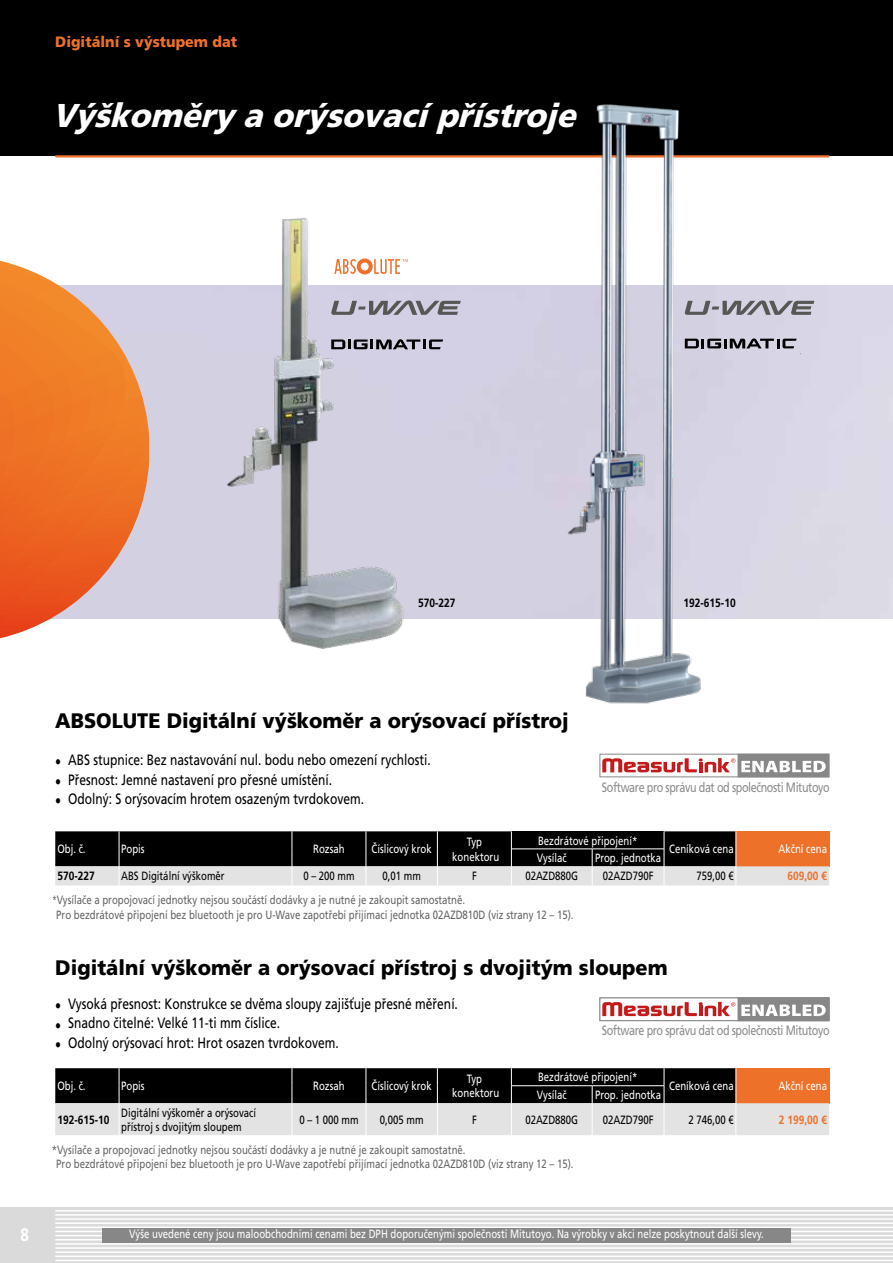
<style>
.page{position:relative;width:893px;height:1263px;background:#fff}
.page>*{position:absolute;margin:0;border:0;box-sizing:border-box;transform-origin:0 0}
.t1{font:italic 900 33px "Mitutoyo Frutiger";color:#fff}
.t2{font:900 21px "Mitutoyo Frutiger";color:#000}
.t3{font:700 18px "Mitutoyo Frutiger";color:#fff}
.t4{font:15px "Mitutoyo Frutiger";color:#000}
.t5{font:900 15px "Mitutoyo Frutiger";color:#ee712a}
.t6{font:13.5px "Mitutoyo Frutiger";letter-spacing:-.03em;color:#8d8e8e}
.t7{font:12px/14.4px "Mitutoyo Frutiger";color:#fff;text-align:center}
.t8{font:12px/14.4px "Mitutoyo Frutiger";color:#666;scale:.8 1}
.t9{font:12px/14.4px "Mitutoyo Frutiger";color:#666}
.t10{font:12px/14.4px "Mitutoyo Frutiger";color:#000}
.t11{font:700 12px "Mitutoyo Frutiger";color:#000}
.t12{font:700 12px "Mitutoyo Frutiger";color:#ee702a}
</style>
<div class="page">
<div style="left:0;top:1208px;width:55px;height:55px;background:#dadada"></div>
<div style="left:55px;top:1208px;width:838px;height:55px;background:#dadada"></div>
<hr style="left:55px;top:1210px;width:838px;height:1px;background:#fff">
<hr style="left:55px;top:1214px;width:838px;height:2px;background:#fff">
<hr style="left:55px;top:1218px;width:838px;height:2px;background:#fff">
<hr style="left:55px;top:1222px;width:838px;height:2px;background:#fff">
<hr style="left:55px;top:1226px;width:838px;height:2px;background:#fff">
<hr style="left:55px;top:1231px;width:838px;height:1px;background:#fff">
<hr style="left:55px;top:1235px;width:838px;height:1px;background:#fff">
<hr style="left:55px;top:1239px;width:838px;height:1px;background:#fff">
<hr style="left:55px;top:1243px;width:838px;height:1px;background:#fff">
<hr style="left:55px;top:1247px;width:838px;height:2px;background:#fff">
<hr style="left:55px;top:1251px;width:838px;height:2px;background:#fff">
<hr style="left:55px;top:1255px;width:838px;height:2px;background:#fff">
<hr style="left:55px;top:1260px;width:838px;height:1px;background:#fff">
<img style="left:149px;top:286px;width:744px;height:333px">
<div style="left:102px;top:1228px;width:689px;height:14px;background:#878787"></div>
<div style="left:0;top:0;width:893px;height:155px;background:#000"></div>
<hr style="left:55px;top:155px;width:774px;height:2px;background:#ee712a">
<svg style="left:55px;top:1068px;width:774px;height:67px;background:#7e7672"></svg>
<hr style="left:511px;top:1085px;width:81px;height:1px;background:#fff">
<hr style="left:592px;top:1085px;width:72px;height:1px;background:#fff">
<svg style="left:55px;top:831px;width:774px;height:54px;background:#665c56"></svg>
<hr style="left:512px;top:849px;width:80px;height:1px;background:#fff">
<hr style="left:592px;top:849px;width:72px;height:1px;background:#fff">
<img style="left:559px;top:104px;width:156px;height:600px">
<img style="left:214px;top:218px;width:199px;height:431px">
<div style="left:600px;top:998px;width:229px;height:23px;background:#fff;border:1px solid #878787"></div>
<svg style="left:602px;top:1002px;width:133px;height:14px"></svg>
<div style="left:738px;top:998px;width:91px;height:23px;background:#878787"></div>
<svg style="left:741px;top:1004px;width:85px;height:12px"></svg>
<svg style="left:600px;top:754px;width:138px;height:23px"></svg>
<svg style="left:602px;top:758px;width:133px;height:14px"></svg>
<div style="left:738px;top:754px;width:91px;height:23px;background:#878787"></div>
<svg style="left:741px;top:761px;width:85px;height:11px"></svg>
<svg style="left:334px;top:258px;width:74px;height:16px"></svg>
<svg style="left:331px;top:339px;width:112px;height:10px"></svg>
<svg style="left:685px;top:338px;width:112px;height:10px"></svg>
<svg style="left:331px;top:300px;width:130px;height:15px;background:#9a98a3"></svg>
<svg style="left:684px;top:300px;width:130px;height:15px;background:#9b9aa2"></svg>
<svg style="left:0;top:261px;width:149px;height:377px;background:#eb8d56"></svg>
<p class="t5" style="left:55px;top:32px;width:183px">Digitální s výstupem dat</p>
<h1 class="t1" style="left:52px;top:95px;width:535px">Výškoměryaorýsovacípřístroje</h1>
<p class="t11" style="left:418px;top:596px;width:39px">570-227</p>
<p class="t11" style="left:683px;top:596px;width:54px">192-615-10</p>
<h2 class="t2" style="left:55px;top:708px;width:515px">ABSOLUTE Digitální výškoměr a orýsovací přístroj</h2>
<p class="t4" style="left:55px;top:751px;width:377px">• ABS stupnice: Bez nastavování nul. bodu nebo omezení rychlosti.</p>
<p class="t4" style="left:55px;top:770px;width:278px">• Přesnost: Jemné nastavení pro přesné umístění.</p>
<p class="t4" style="left:55px;top:790px;width:310px">• Odolný: S orýsovacím hrotem osazeným tvrdokovem.</p>
<p class="t6" style="left:602px;top:779px;width:229px">Software pro správu dat od společnosti Mitutoyo</p>
<p class="t7" style="left:57px;top:842px;width:30px">Obj. č.</p>
<p class="t7" style="left:121px;top:842px;width:25px">Popis</p>
<p class="t7" style="left:313px;top:842px;width:33px">Rozsah</p>
<p class="t7" style="left:372px;top:842px;width:62px">Číslicový krok</p>
<p class="t7" style="left:452px;top:835px;width:48px">Typ konektoru</p>
<p class="t7" style="left:538px;top:833px;width:101px">Bezdrátové připojení*</p>
<p class="t7" style="left:537px;top:851px;width:31px">Vysílač</p>
<p class="t7" style="left:595px;top:851px;width:68px">Prop. jednotka</p>
<p class="t7" style="left:669px;top:842px;width:66px">Ceníková cena</p>
<p class="t7" style="left:778px;top:842px;width:50px">Akční cena</p>
<p class="t11" style="left:57px;top:869px;width:39px">570-227</p>
<p class="t10" style="left:121px;top:869px;width:105px">ABS Digitální výškoměr</p>
<p class="t10" style="left:303px;top:869px;width:53px">0 – 200 mm</p>
<p class="t10" style="left:382px;top:869px;width:40px">0,01 mm</p>
<p class="t10" style="left:472px;top:869px;width:6px">F</p>
<p class="t10" style="left:525px;top:869px;width:54px">02AZD880G</p>
<p class="t10" style="left:603px;top:869px;width:52px">02AZD790F</p>
<p class="t10" style="left:696px;top:869px;width:39px">759,00 €</p>
<p class="t12" style="left:787px;top:869px;width:41px">609,00 €</p>
<p class="t8" style="left:56px;top:893px;width:648px;text-indent:-4px">*Vysílače a propojovací jednotky nejsou součástí dodávky a je nutné je zakoupit samostatně.<br>Pro bezdrátové připojení bez bluetooth je pro U-Wave zapotřebí přijímací jednotka 02AZD810D (viz strany 12 – 15).</p>
<h2 class="t2" style="left:55px;top:955px;width:614px">Digitální výškoměr a orýsovací přístroj s dvojitým sloupem</h2>
<p class="t4" style="left:55px;top:995px;width:404px">• Vysoká přesnost: Konstrukce se dvěma sloupy zajišťuje přesné měření.</p>
<p class="t4" style="left:55px;top:1014px;width:226px">• Snadno čitelné: Velké 11-ti mm číslice.</p>
<p class="t4" style="left:55px;top:1034px;width:285px">• Odolný orýsovací hrot: Hrot osazen tvrdokovem.</p>
<p class="t7" style="left:57px;top:1079px;width:30px">Obj. č.</p>
<p class="t7" style="left:121px;top:1079px;width:25px">Popis</p>
<p class="t7" style="left:313px;top:1079px;width:33px">Rozsah</p>
<p class="t7" style="left:372px;top:1079px;width:62px">Číslicový krok</p>
<p class="t7" style="left:452px;top:1072px;width:48px">Typ konektoru</p>
<p class="t7" style="left:538px;top:1070px;width:101px">Bezdrátové připojení*</p>
<p class="t6" style="left:602px;top:1022px;width:229px">Software pro správu dat od společnosti Mitutoyo</p>
<p class="t7" style="left:669px;top:1079px;width:66px">Ceníková cena</p>
<p class="t7" style="left:778px;top:1079px;width:50px">Akční cena</p>
<p class="t7" style="left:537px;top:1087px;width:31px">Vysílač</p>
<p class="t7" style="left:595px;top:1087px;width:68px">Prop. jednotka</p>
<p class="t11" style="left:57px;top:1112px;width:54px">192-615-10</p>
<p class="t10" style="left:121px;top:1105px;width:136px">Digitální výškoměr a orýsovací přístroj s dvojitým sloupem</p>
<p class="t10" style="left:299px;top:1112px;width:61px">0 – 1 000 mm</p>
<p class="t10" style="left:380px;top:1112px;width:45px">0,005 mm</p>
<p class="t10" style="left:472px;top:1112px;width:6px">F</p>
<p class="t10" style="left:525px;top:1112px;width:54px">02AZD880G</p>
<p class="t10" style="left:603px;top:1112px;width:52px">02AZD790F</p>
<p class="t10" style="left:688px;top:1112px;width:47px">2 746,00 €</p>
<p class="t12" style="left:779px;top:1112px;width:50px">2 199,00 €</p>
<p class="t9" style="left:56px;top:1142px;width:519px;text-indent:-5px">*Vysílače a propojovací jednotky nejsou součástí dodávky a je nutné je zakoupit samostatně.<br>Pro bezdrátové připojení bez bluetooth je pro U-Wave zapotřebí přijímací jednotka 02AZD810D (viz strany 12 – 15).</p>
<h3 class="t3" style="left:21px;top:1224px;width:10px">8</h3>
<p class="t7" style="left:129px;top:1227px;width:636px">Výše uvedené ceny jsou maloobchodními cenami bez DPH doporučenými společností Mitutoyo. Na výrobky v akci nelze poskytnout další slevy.</p>
</div>
